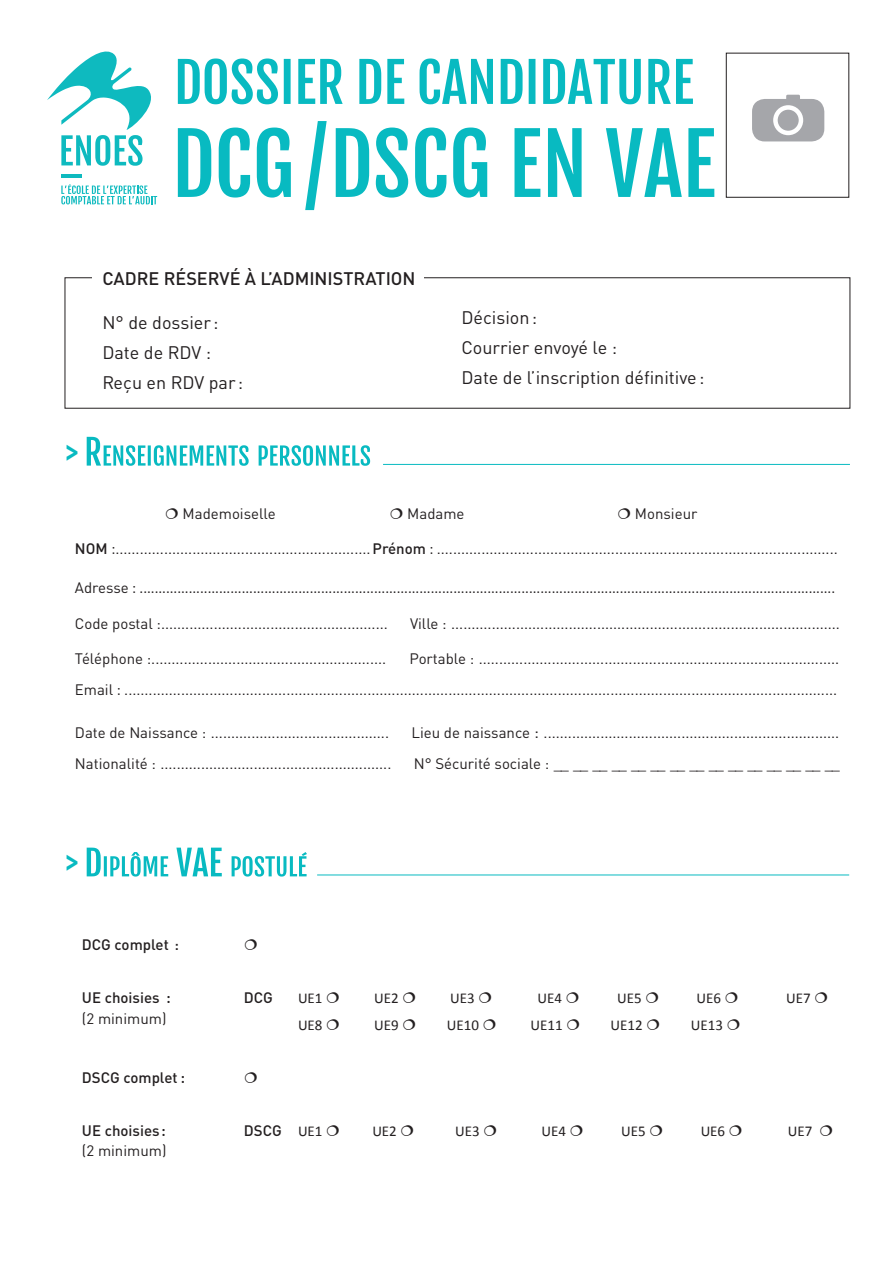
<style>
.page{position:relative;width:893px;height:1263px;background:#fff}
.page>*{position:absolute;margin:0;border:0;box-sizing:border-box;transform-origin:0 0}
.t1{font:34.5px "Fjalla One";color:#08bac1}
.t2{font:18px "DINOT";color:#231f20}
.t3{font:500 18px "DINOT";color:#231f20}
.Titre_2{font:15px "DINOT";color:#231f20}
.Corps_de_texte_3{font:15px "DINOT";color:#231f20}
.Corps_de_texte_3-2{font:15px "Calibri";color:#231f20}
.t4{font:500 15px "DINOT";color:#231f20}
.En-tête{font:15px "DINOT";color:#231f20}
.s1{font-weight:500}
.s2{font-family:"Calibri"}
.s3{font-family:"DINOT"}
.s4{font-size:16.5px}
.s5{font-family:"Calibri";font-weight:700}
.s6{font-family:"Calibri";font-weight:400}
</style>
<div class="page">
<div style="left:726px;top:53px;width:123px;height:145px;border:1px solid #231f20"></div>
<div style="left:752px;top:99px;width:72px;height:42px;background:#a5a6aa;border-radius:13px"></div>
<div style="left:773px;top:105px;width:30px;height:30px;border:4px solid #fff;border-radius:50%"></div>
<div style="left:786px;top:95px;width:14px;height:8px;background:#a5a6aa;border-radius:2px"></div>
<div style="left:65px;top:277px;width:785px;height:132px;border:1px solid #231f20"></div>
<svg style="left:87px;top:437px;width:283px;height:29px"></svg>
<hr style="left:383px;top:464px;width:467px;height:1px;background:#08bac1">
<hr style="left:317px;top:874px;width:532px;height:1px;background:#08bac1">
<svg style="left:87px;top:848px;width:220px;height:28px"></svg>
<svg style="left:47px;top:51px;width:104px;height:115px"></svg>
<hr style="left:61px;top:174px;width:21px;height:3px;background:#0ebabf">
<svg style="left:61px;top:184px;width:96px;height:20px"></svg>
<svg style="left:178px;top:58px;width:515px;height:46px"></svg>
<svg style="left:178px;top:121px;width:536px;height:89px"></svg>
<div style="left:92px;top:267px;width:332px;height:27px;background:#fff"></div>
<p class="t1" style="left:66px;top:431px;width:15px">&gt;</p>
<p class="t3" style="left:102px;top:267px;width:315px">CADRE RÉSERVÉ À L’ADMINISTRATION</p>
<p class="t2" style="left:102px;top:311px;width:118px">N° de dossier :</p>
<p class="t2" style="left:102px;top:341px;width:110px">Date de RDV :</p>
<p class="t2" style="left:102px;top:371px;width:142px">Reçu en RDV par :</p>
<p class="t2" style="left:461px;top:306px;width:77px">Décision:</p>
<p class="t2" style="left:461px;top:336px;width:157px">Courrier envoyé le :</p>
<p class="t2" style="left:461px;top:366px;width:244px">Date de l’inscription définitive:</p>
<p class="En-tête" style="left:183px;top:504px;width:95px">Mademoiselle</p>
<p class="En-tête" style="left:407px;top:504px;width:59px">Madame</p>
<p class="En-tête" style="left:635px;top:504px;width:64px">Monsieur</p>
<p class="Corps_de_texte_3" style="left:75px;top:539px;width:764px"><span class="s1">NOM</span> <span class="s2">:</span>...............................................................<span class="s1">Prénom</span> <span class="s2">:</span> ...................................................................................................</p>
<p class="Corps_de_texte_3-2" style="left:75px;top:579px;width:762px"><span class="s3">Adresse</span> : ........................................................................................................................................................................................</p>
<p class="Corps_de_texte_3" style="left:75px;top:614px;width:314px">Code postal :........................................................</p>
<p class="Corps_de_texte_3" style="left:410px;top:614px;width:431px">Ville : ................................................................................................</p>
<p class="Titre_2" style="left:75px;top:649px;width:313px">Téléphone :..........................................................</p>
<p class="Titre_2" style="left:409px;top:649px;width:431px">Portable : .........................................................................................</p>
<p class="Titre_2" style="left:75px;top:680px;width:764px">Email <span class="s2">:</span> ................................................................................................................................................................................</p>
<p class="Titre_2" style="left:75px;top:724px;width:766px">Date de Naissance : ............................................ Lieu de naissance <span class="s4">:</span> .........................................................................</p>
<p class="Titre_2" style="left:75px;top:755px;width:318px">Nationalité : .........................................................</p>
<p class="Titre_2" style="left:414px;top:755px;width:428px">N° Sécurité sociale : __ __ __ __ __ __ __ __ __ __ __ __ __ __ __</p>
<p class="t1" style="left:66px;top:841px;width:15px">&gt;</p>
<p class="t4" style="left:82px;top:935px;width:98px">DCG complet :</p>
<p class="t4" style="left:82px;top:988px;width:90px">UE choisies <span class="s5">:</span></p>
<p class="t4" style="left:244px;top:988px;width:30px">DCG</p>
<p class="Corps_de_texte_3-2" style="left:298px;top:989px;width:26px">UE1</p>
<p class="Corps_de_texte_3-2" style="left:374px;top:989px;width:26px">UE2</p>
<p class="Corps_de_texte_3-2" style="left:450px;top:989px;width:26px">UE3</p>
<p class="Corps_de_texte_3-2" style="left:537px;top:989px;width:26px">UE4</p>
<p class="Corps_de_texte_3-2" style="left:617px;top:989px;width:26px">UE5</p>
<p class="Corps_de_texte_3-2" style="left:697px;top:989px;width:26px">UE6</p>
<p class="Corps_de_texte_3-2" style="left:786px;top:989px;width:26px">UE7</p>
<p class="Titre_2" style="left:82px;top:1009px;width:86px">(2 minimum)</p>
<p class="Corps_de_texte_3-2" style="left:298px;top:1015px;width:26px">UE8</p>
<p class="Corps_de_texte_3-2" style="left:374px;top:1015px;width:26px">UE9</p>
<p class="Corps_de_texte_3-2" style="left:447px;top:1015px;width:34px">UE10</p>
<p class="Corps_de_texte_3-2" style="left:531px;top:1015px;width:34px">UE11</p>
<p class="Corps_de_texte_3-2" style="left:610px;top:1015px;width:34px">UE12</p>
<p class="Corps_de_texte_3-2" style="left:691px;top:1015px;width:34px">UE13</p>
<p class="t4" style="left:82px;top:1068px;width:104px">DSCG complet <span class="s5">:</span></p>
<p class="t4" style="left:82px;top:1121px;width:85px">UE choisies <span class="s5">:</span></p>
<p class="t4" style="left:244px;top:1121px;width:80px">DSCG <span class="s6">UE1</span></p>
<p class="Corps_de_texte_3-2" style="left:372px;top:1121px;width:26px">UE2</p>
<p class="Corps_de_texte_3-2" style="left:455px;top:1121px;width:26px">UE3</p>
<p class="Corps_de_texte_3-2" style="left:542px;top:1121px;width:26px">UE4</p>
<p class="Corps_de_texte_3-2" style="left:621px;top:1121px;width:26px">UE5</p>
<p class="Corps_de_texte_3-2" style="left:701px;top:1121px;width:26px">UE6</p>
<p class="Corps_de_texte_3-2" style="left:788px;top:1121px;width:26px">UE7</p>
<p class="Titre_2" style="left:82px;top:1141px;width:86px">(2 minimum)</p>
</div>
